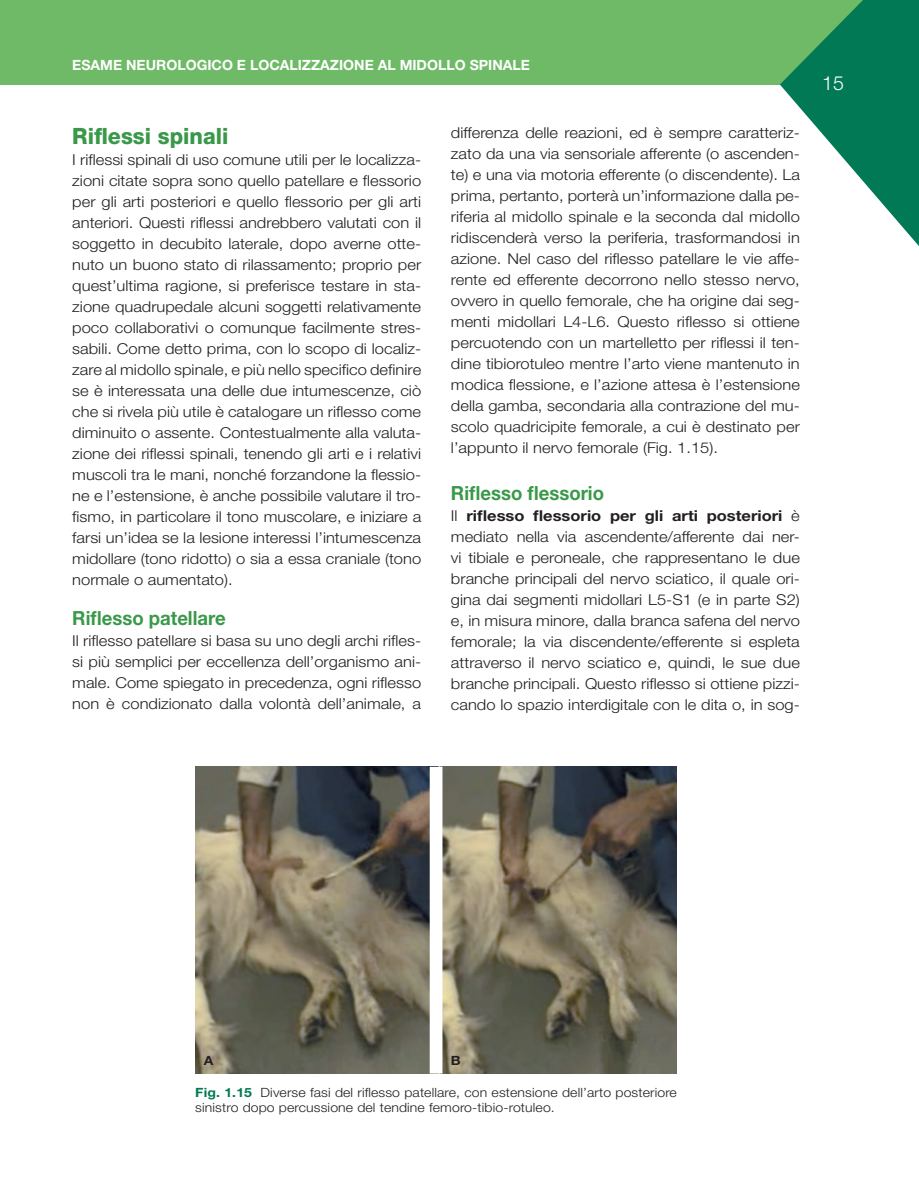
<style>
.page{position:relative;width:919px;height:1191px;background:#fff}
.page>*{position:absolute;margin:0;border:0;box-sizing:border-box;transform-origin:0 0}
.t1{font:800 22.5px "Helvetica Neue LT Std";color:#3a9949;scale:.95 1}
.t2{font:700 19.5px "Helvetica Neue LT Std";color:#3a9949;scale:.95 1}
.t3{font:300 19.5px "Helvetica Neue LT Std";color:#fff}
.t4{font:300 15px/21px "Helvetica Neue LT Std";color:#231f20;text-align:justify;scale:1.1 1}
.t5{font:700 14.1px "Helvetica Neue LT Std";color:#fff}
.t6{font:300 12.75px/15px "Helvetica Neue LT Std";letter-spacing:.01em;color:#231f20;scale:1.1 1}
.t7{font:700 12.75px "Helvetica Neue LT Std";color:#231f20;scale:1.1 1}
.s1{font-weight:700}
.s2{font-weight:700;color:#007954}
</style>
<div class="page">
<div style="left:0;top:0;width:918px;height:85px;background:#6eba66"></div>
<svg style="left:780px;top:0;width:138px;height:245px"></svg>
<img style="left:195px;top:766px;width:481px;height:307px">
<div style="left:429px;top:766px;width:13px;height:307px;background:#fff"></div>
<p class="t5" style="left:72px;top:56px;width:459px">ESAME NEUROLOGICO E LOCALIZZAZIONE AL MIDOLLO SPINALE</p>
<h1 class="t1" style="left:72px;top:122px;width:166px">Riflessi spinali</h1>
<p class="t4" style="left:72px;top:148px;width:318px">I riflessi spinali di uso comune utili per le localizza&shy;zioni citate sopra sono quello patellare e flessorio per gli arti posteriori e quello flessorio per gli arti anteriori. Questi riflessi andrebbero valutati con il soggetto in decubito laterale, dopo averne otte&shy;nuto un buono stato di rilassamento; proprio per quest’ultima ragione, si preferisce testare in sta&shy;zione quadrupedale alcuni soggetti relativamente poco collaborativi o comunque facilmente stres&shy;sabili. Come detto prima, con lo scopo di localiz&shy;zare al midollo spinale, e più nello specifico definire se è interessata una delle due intumescenze, ciò che si rivela più utile è catalogare un riflesso come diminuito o assente. Contestualmente alla valuta&shy;zione dei riflessi spinali, tenendo gli arti e i relativi muscoli tra le mani, nonché forzandone la flessio&shy;ne e l’estensione, è anche possibile valutare il tro&shy;fismo, in particolare il tono muscolare, e iniziare a farsi un’idea se la lesione interessi l’intumescenza midollare (tono ridotto) o sia a essa craniale (tono normale o aumentato).</p>
<h2 class="t2" style="left:72px;top:606px;width:163px">Riflesso patellare</h2>
<p class="t4" style="left:72px;top:630px;width:318px">Il riflesso patellare si basa su uno degli archi rifles&shy;si più semplici per eccellenza dell’organismo ani&shy;male. Come spiegato in precedenza, ogni riflesso non è condizionato dalla volontà dell’animale, a</p>
<p class="t4" style="left:451px;top:122px;width:319px">differenza delle reazioni, ed è sempre caratteriz&shy;zato da una via sensoriale afferente (o ascenden&shy;te) e una via motoria efferente (o discendente). La prima, pertanto, porterà un’informazione dalla pe&shy;riferia al midollo spinale e la seconda dal midollo ridiscenderà verso la periferia, trasformandosi in azione. Nel caso del riflesso patellare le vie affe&shy;rente ed efferente decorrono nello stesso nervo, ovvero in quello femorale, che ha origine dai seg&shy;menti midollari L4-L6. Questo riflesso si ottiene percuotendo con un martelletto per riflessi il ten&shy;dine tibiorotuleo mentre l’arto viene mantenuto in modica flessione, e l’azione attesa è l’estensione della gamba, secondaria alla contrazione del mu&shy;scolo quadricipite femorale, a cui è destinato per l’appunto il nervo femorale (Fig. 1.15).</p>
<h2 class="t2" style="left:451px;top:481px;width:162px">Riflesso flessorio</h2>
<p class="t4" style="left:451px;top:505px;width:318px">Il <span class="s1">riflesso flessorio per gli arti posteriori</span> è mediato nella via ascendente/afferente dai ner&shy;vi tibiale e peroneale, che rappresentano le due branche principali del nervo sciatico, il quale ori&shy;gina dai segmenti midollari L5-S1 (e in parte S2) e, in misura minore, dalla branca safena del nervo femorale; la via discendente/efferente si espleta attraverso il nervo sciatico e, quindi, le sue due branche principali. Questo riflesso si ottiene pizzi&shy;cando lo spazio interdigitale con le dita o, in sog-</p>
<h2 class="t3" style="left:822px;top:72px;width:23px">15</h2>
<p class="t7" style="left:204px;top:1052px;width:10px">A</p>
<p class="t7" style="left:451px;top:1052px;width:10px">B</p>
<p class="t6" style="left:195px;top:1085px;width:439px"><span class="s2">Fig. 1.15</span> Diverse fasi del riflesso patellare, con estensione dell’arto posteriore sinistro dopo percussione del tendine femoro-tibio-rotuleo.</p>
</div>
